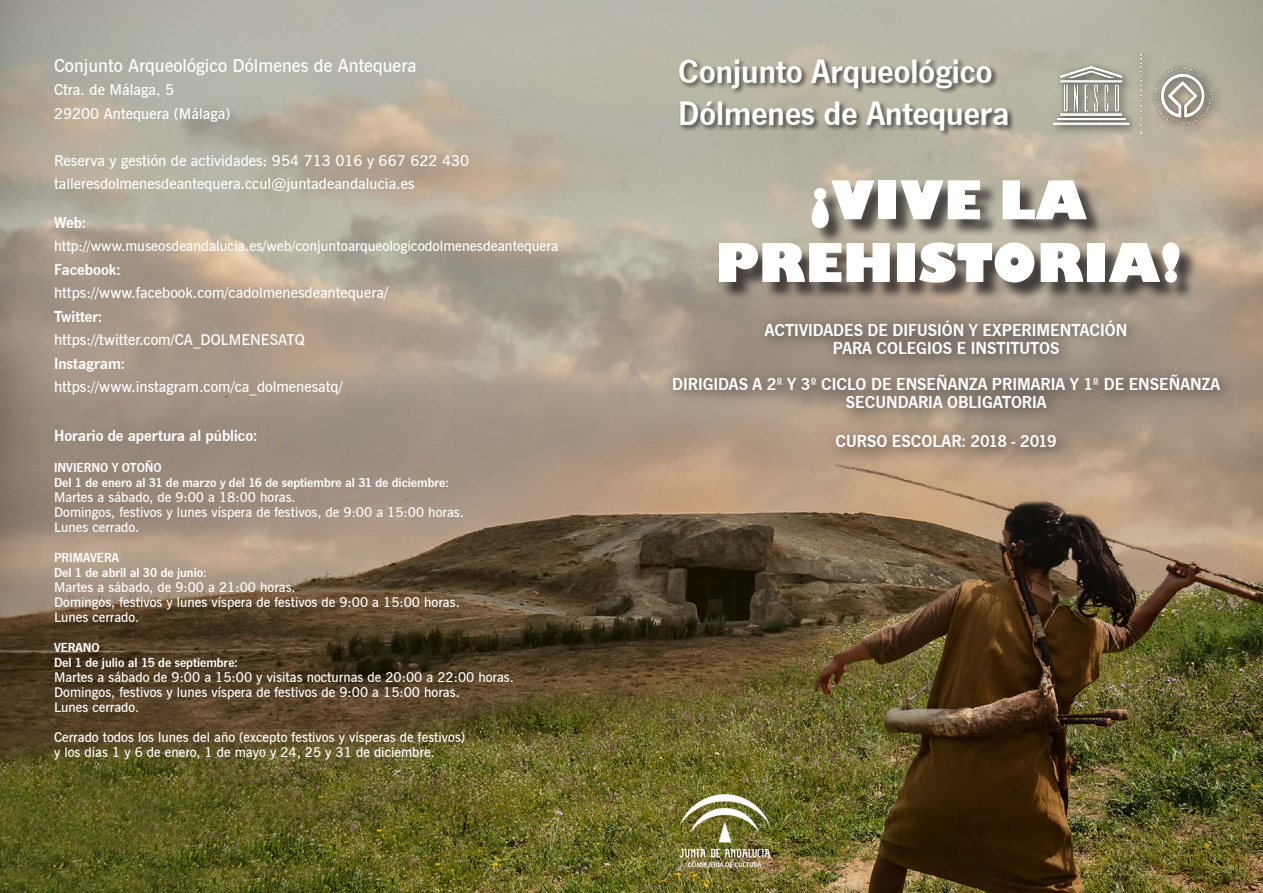
<style>
.page{position:relative;width:1263px;height:893px;background:#fff}
.page>*{position:absolute;margin:0;border:0;box-sizing:border-box;transform-origin:0 0}
.t1{font:800 52.2px "Gill Sans";color:#fff}
.t2{font:600 34.95px "News Got T";color:#fff}
.t3{font:600 18px/18px "News Got T";color:#fff;text-align:center}
.t4{font:600 18px "News Gothic BT";color:#fff}
.t5{font:600 16.5px "News Got T";color:#fff}
.t6{font:600 15px "News Gothic BT";color:#fff}
.t7{font:600 14.25px "News Gothic BT";color:#fff}
.t8{font:600 13.5px "News Gothic BT";color:#fff}
.t9{font:600 13.5px "News Got T";color:#fff}
</style>
<div class="page">
<img style="left:0;top:0;width:1263px;height:893px">
<div style="left:678px;top:58px;width:337px;height:79px;background:#231f20;opacity:.75"></div>
<div style="left:1049px;top:50px;width:174px;height:93px;background:#231f20;opacity:.75"></div>
<img style="left:1054px;top:54px;width:161px;height:79px">
<div style="left:721px;top:183px;width:477px;height:118px;background:#231f20;opacity:.75"></div>
<div style="left:662px;top:311px;width:574px;height:154px;background:#231f20;opacity:.75"></div>
<img style="left:679px;top:794px;width:91px;height:76px">
<p class="t4" style="left:54px;top:54px;width:364px">Conjunto Arqueológico Dólmenes de Antequera</p>
<p class="t6" style="left:54px;top:81px;width:122px">Ctra. de Málaga, 5</p>
<p class="t6" style="left:54px;top:104px;width:178px">29200 Antequera (Málaga)</p>
<p class="t6" style="left:54px;top:151px;width:417px">Reserva y gestión de actividades: 954 713 016 y 667 622 430</p>
<p class="t6" style="left:54px;top:175px;width:362px">talleresdolmenesdeantequera.ccul@juntadeandalucia.es</p>
<p class="t5" style="left:54px;top:212px;width:34px">Web:</p>
<p class="t7" style="left:54px;top:237px;width:506px">http://www.museosdeandalucia.es/web/conjuntoarqueologicodolmenesdeantequera</p>
<p class="t5" style="left:54px;top:259px;width:68px">Facebook:</p>
<p class="t6" style="left:54px;top:284px;width:336px">https://www.facebook.com/cadolmenesdeantequera/</p>
<p class="t5" style="left:54px;top:306px;width:50px">Twitter:</p>
<p class="t6" style="left:54px;top:331px;width:252px">https://twitter.com/CA_DOLMENESATQ</p>
<p class="t5" style="left:54px;top:353px;width:72px">Instagram:</p>
<p class="t6" style="left:54px;top:378px;width:290px">https://www.instagram.com/ca_dolmenesatq/</p>
<p class="t5" style="left:54px;top:425px;width:205px">Horario de apertura al público:</p>
<p class="t9" style="left:54px;top:460px;width:109px">INVIERNO Y OTOÑO</p>
<p class="t9" style="left:54px;top:475px;width:396px">Del 1 de enero al 31 de marzo y del 16 de septiembre al 31 de diciembre:</p>
<p class="t8" style="left:54px;top:489px;width:243px">Martes a sábado, de 9:00 a 18:00 horas.</p>
<p class="t8" style="left:54px;top:504px;width:411px">Domingos, festivos y lunes víspera de festivos, de 9:00 a 15:00 horas.</p>
<p class="t8" style="left:54px;top:519px;width:87px">Lunes cerrado.</p>
<p class="t9" style="left:54px;top:550px;width:66px">PRIMAVERA</p>
<p class="t9" style="left:54px;top:565px;width:154px">Del 1 de abril al 30 de junio:</p>
<p class="t8" style="left:54px;top:579px;width:243px">Martes a sábado, de 9:00 a 21:00 horas.</p>
<p class="t8" style="left:54px;top:594px;width:407px">Domingos, festivos y lunes víspera de festivos de 9:00 a 15:00 horas.</p>
<p class="t8" style="left:54px;top:609px;width:87px">Lunes cerrado.</p>
<p class="t9" style="left:54px;top:640px;width:47px">VERANO</p>
<p class="t9" style="left:54px;top:655px;width:185px">Del 1 de julio al 15 de septiembre:</p>
<p class="t8" style="left:54px;top:669px;width:461px">Martes a sábado de 9:00 a 15:00 y visitas nocturnas de 20:00 a 22:00 horas.</p>
<p class="t8" style="left:54px;top:684px;width:407px">Domingos, festivos y lunes víspera de festivos de 9:00 a 15:00 horas.</p>
<p class="t8" style="left:54px;top:699px;width:87px">Lunes cerrado.</p>
<p class="t8" style="left:54px;top:729px;width:413px">Cerrado todos los lunes del año (excepto festivos y vísperas de festivos)</p>
<p class="t8" style="left:54px;top:744px;width:382px">y los días 1 y 6 de enero, 1 de mayo y 24, 25 y 31 de diciembre.</p>
<p class="t2" style="left:678px;top:51px;width:316px">Conjunto Arqueológico</p>
<p class="t2" style="left:678px;top:93px;width:333px">Dólmenes de Antequera</p>
<p class="t1" style="left:809px;top:167px;width:279px">¡VIVE LA</p>
<p class="t1" style="left:715px;top:230px;width:468px">PREHISTORIA!</p>
<p class="t3" style="left:765px;top:321px;width:364px">ACTIVIDADES DE DIFUSIÓN Y EXPERIMENTACIÓN</p>
<p class="t3" style="left:833px;top:339px;width:228px">PARA COLEGIOS E INSTITUTOS</p>
<p class="t3" style="left:672px;top:375px;width:549px">DIRIGIDAS A 2º Y 3º CICLO DE ENSEÑANZA PRIMARIA Y 1º DE ENSEÑANZA<br>SECUNDARIA OBLIGATORIA</p>
<p class="t3" style="left:835px;top:432px;width:223px">CURSO ESCOLAR: 2018 - 2019</p>
</div>
